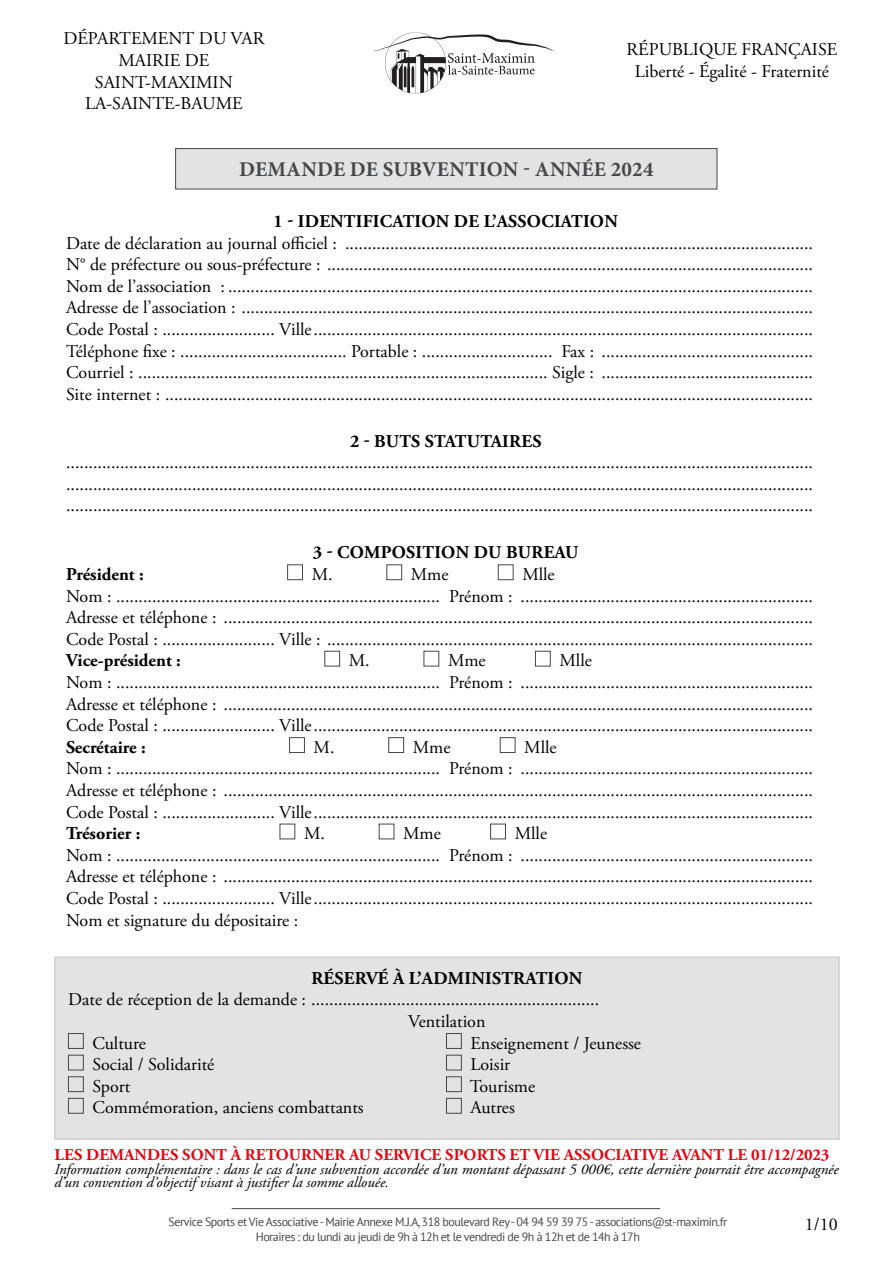
<style>
.page{position:relative;width:893px;height:1263px;background:#fff}
.page>*{position:absolute;margin:0;border:0;box-sizing:border-box;transform-origin:0 0}
.t1{font:700 21px "Minion Pro";letter-spacing:.01em;color:#464749}
.t2{font:18px/21.6px "Adobe Garamond Pro";color:#000}
.t3{font:700 18px "Adobe Garamond Pro";letter-spacing:.015em;color:#000}
.t4{font:700 16.5px "Adobe Garamond Pro";letter-spacing:.005em;color:#e30613}
.t5{font:italic 15px/13.5px "Adobe Garamond Pro";color:#000}
.t6{font:12px/14.4px "PT Sans";letter-spacing:-.04em;color:#464749;text-align:center}
.s1{font-style:inherit}
</style>
<div class="page">
<hr style="left:232px;top:1208px;width:428px;height:1px;background:#464749">
<div style="left:176px;top:149px;width:541px;height:40px;background:#e3e3e3"></div>
<div style="left:175px;top:148px;width:542px;height:41px;border:1px solid #464749"></div>
<div style="left:287px;top:565px;width:16px;height:15px;border:1px solid #464749"></div>
<div style="left:387px;top:565px;width:15px;height:15px;border:1px solid #464749"></div>
<div style="left:498px;top:565px;width:15px;height:15px;border:1px solid #464749"></div>
<div style="left:325px;top:651px;width:15px;height:15px;border:1px solid #464749"></div>
<div style="left:424px;top:651px;width:15px;height:15px;border:1px solid #464749"></div>
<div style="left:535px;top:651px;width:15px;height:15px;border:1px solid #464749"></div>
<div style="left:289px;top:737px;width:16px;height:16px;border:1px solid #464749"></div>
<div style="left:389px;top:737px;width:15px;height:16px;border:1px solid #464749"></div>
<div style="left:500px;top:737px;width:15px;height:16px;border:1px solid #464749"></div>
<div style="left:490px;top:824px;width:16px;height:15px;border:1px solid #464749"></div>
<div style="left:55px;top:957px;width:784px;height:182px;background:#e3e3e3"></div>
<div style="left:68px;top:1033px;width:16px;height:16px;border:1px solid #464749"></div>
<div style="left:446px;top:1033px;width:16px;height:16px;border:1px solid #464749"></div>
<div style="left:68px;top:1055px;width:16px;height:15px;border:1px solid #464749"></div>
<div style="left:446px;top:1055px;width:16px;height:15px;border:1px solid #464749"></div>
<div style="left:68px;top:1076px;width:16px;height:16px;border:1px solid #464749"></div>
<div style="left:446px;top:1076px;width:16px;height:16px;border:1px solid #464749"></div>
<div style="left:68px;top:1098px;width:16px;height:15px;border:1px solid #464749"></div>
<div style="left:446px;top:1098px;width:16px;height:15px;border:1px solid #464749"></div>
<div style="left:54px;top:956px;width:786px;height:184px;border:2px solid #d0d0d0"></div>
<img style="left:373px;top:32px;width:181px;height:62px">
<p class="t2" style="left:63px;top:29px;width:202px;text-align:center">DÉPARTEMENT DU VAR<br>MAIRIE DE<br>SAINT-MAXIMIN<br>LA-SAINTE-BAUME</p>
<p class="t2" style="left:627px;top:39px;width:212px;text-align:center">RÉPUBLIQUE FRANÇAISE<br>Liberté - Égalité - Fraternité</p>
<p class="t1" style="left:239px;top:155px;width:416px">DEMANDE DE SUBVENTION - ANNÉE 2024</p>
<p class="t3" style="left:274px;top:211px;width:346px">1 - IDENTIFICATION DE L’ASSOCIATION</p>
<p class="t2" style="left:66px;top:233px;width:749px;text-align:justify">Date de déclaration au journal officiel : ........................................................................................................<br>N° de préfecture ou sous-préfecture : ............................................................................................................<br>Nom de l’association : ..................................................................................................................................<br>Adresse de l’association : ...............................................................................................................................<br>Code Postal : ......................... Ville...............................................................................................................<br>Téléphone fixe : ..................................... Portable : ............................. Fax : ...............................................<br>Courriel : ........................................................................................... Sigle : ...............................................<br>Site internet : ................................................................................................................................................</p>
<p class="t3" style="left:350px;top:430px;width:193px">2 - BUTS STATUTAIRES</p>
<p class="t2" style="left:66px;top:452px;width:749px;text-align:justify">...................................................................................................................................................................... ...................................................................................................................................................................... ......................................................................................................................................................................</p>
<p class="t3" style="left:313px;top:542px;width:267px">3 - COMPOSITION DU BUREAU</p>
<p class="t3" style="left:66px;top:564px;width:79px">Président :</p>
<p class="t2" style="left:312px;top:564px;width:22px">M.</p>
<p class="t2" style="left:411px;top:564px;width:39px">Mme</p>
<p class="t2" style="left:66px;top:564px;width:749px;text-indent:456px">Mlle<br>Nom : ........................................................................ Prénom : .................................................................<br>Adresse et téléphone : ...................................................................................................................................<br>Code Postal : ......................... Ville : ............................................................................................................</p>
<p class="t3" style="left:66px;top:650px;width:116px">Vice-président :</p>
<p class="t2" style="left:349px;top:650px;width:22px">M.</p>
<p class="t2" style="left:448px;top:650px;width:39px">Mme</p>
<p class="t2" style="left:66px;top:650px;width:748px;text-indent:493px">Mlle<br>Nom : ........................................................................ Prénom : .................................................................<br>Adresse et téléphone : ...................................................................................................................................<br>Code Postal : ......................... Ville...............................................................................................................</p>
<p class="t3" style="left:66px;top:736px;width:81px">Secrétaire :</p>
<p class="t2" style="left:314px;top:737px;width:22px">M.</p>
<p class="t2" style="left:413px;top:737px;width:39px">Mme</p>
<p class="t2" style="left:66px;top:737px;width:748px;text-indent:458px">Mlle<br>Nom : ........................................................................ Prénom : .................................................................<br>Adresse et téléphone : ...................................................................................................................................<br>Code Postal : ......................... Ville...............................................................................................................</p>
<p class="t3" style="left:66px;top:823px;width:76px">Trésorier :</p>
<p class="t2" style="left:304px;top:823px;width:22px">M.</p>
<p class="t2" style="left:403px;top:823px;width:39px">Mme</p>
<p class="t2" style="left:66px;top:823px;width:748px;text-indent:449px">Mlle<br>Nom : ........................................................................ Prénom : .................................................................<br>Adresse et téléphone : ...................................................................................................................................<br>Code Postal : ......................... Ville...............................................................................................................<br>Nom et signature du dépositaire :</p>
<p class="t3" style="left:311px;top:968px;width:273px">RÉSERVÉ À L’ADMINISTRATION</p>
<p class="t2" style="left:68px;top:989px;width:239px">Date de réception de la demande :</p>
<p class="t2" style="left:408px;top:1011px;width:79px">Ventilation</p>
<p class="t2" style="left:93px;top:1033px;width:55px">Culture</p>
<p class="t2" style="left:471px;top:1033px;width:172px">Enseignement / Jeunesse</p>
<p class="t2" style="left:93px;top:1054px;width:123px">Social / Solidarité</p>
<p class="t2" style="left:471px;top:1054px;width:41px">Loisir</p>
<p class="t2" style="left:93px;top:1076px;width:39px">Sport</p>
<p class="t2" style="left:470px;top:1076px;width:67px">Tourisme</p>
<p class="t2" style="left:93px;top:1097px;width:273px">Commémoration, anciens combattants</p>
<p class="t2" style="left:471px;top:1097px;width:46px">Autres</p>
<p class="t4" style="left:54px;top:1145px;width:776px">LES DEMANDES SONT À RETOURNER AU SERVICE SPORTS ET VIE ASSOCIATIVE AVANT LE 01/12/2023</p>
<p class="t5" style="left:54px;top:1163px;width:786px">Information complémentaire : dans le cas d’une subvention accordée d’un montant dépassant 5 000€, cette dernière pourrait être accompagnée d’un convention d’objectif visant à justifier la somme allouée.</p>
<p class="t6" style="left:169px;top:1214px;width:560px">Service Sports et Vie Associative -Mairie Annexe M.J.A,318 boulevard Rey-04 94 59 39 75- associations@st-maximin.fr<br>Horaires : du lundi au <span class="s1">jeudi de 9h à 12h et le</span> vendredi de <span class="s1">9h</span> à 12h et de <span class="s1">14h</span> à 17h</p>
<p class="t2" style="left:805px;top:1214px;width:34px">1/10</p>
</div>
